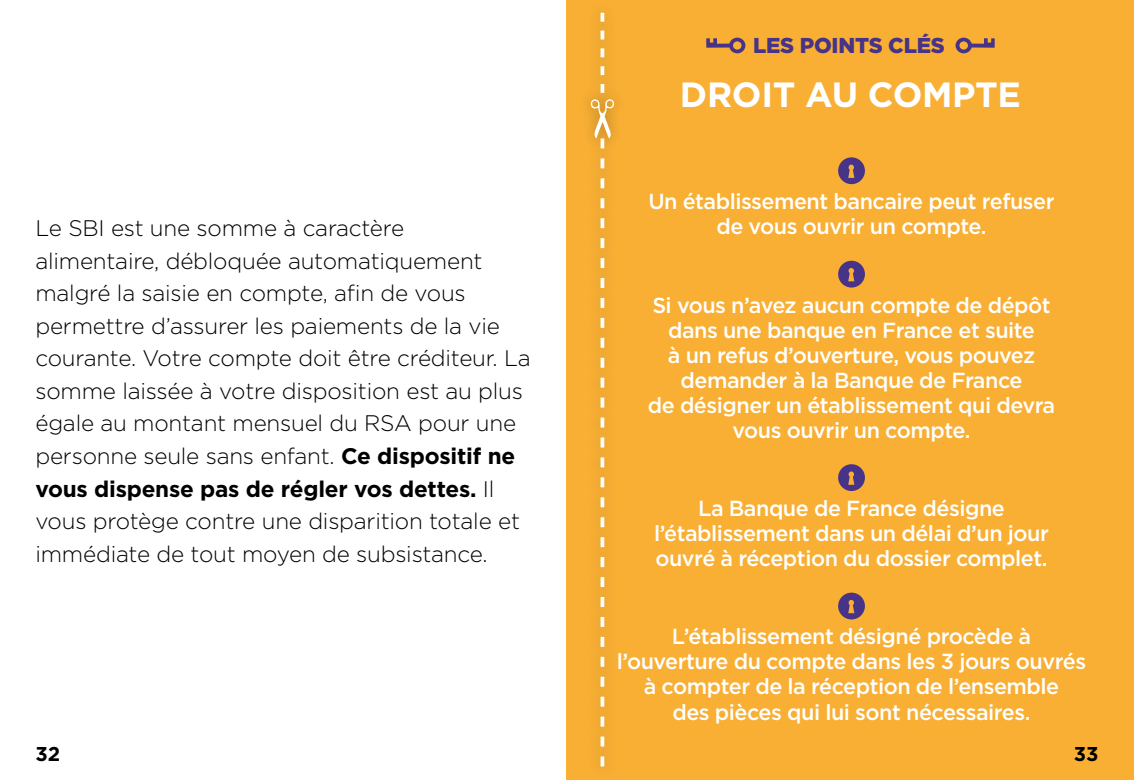
<style>
.page{position:relative;width:1134px;height:780px;background:#fff}
.page>*{position:absolute;margin:0;border:0;box-sizing:border-box;transform-origin:0 0}
.H2_-_points_clés{font:700 35px "Gotham";letter-spacing:-.01em;color:#fff}
.Texte{font:300 22.5px/32.5px "Gotham";letter-spacing:-.01em;color:#000}
.Texte_points_clés{font:500 21.75px/25px "Gotham";letter-spacing:-.02em;color:#fff;text-align:center}
.H3_-_points_clés{font:900 21.5px "Gotham";letter-spacing:-.01em;color:#473387}
.t1{font:700 20px "Gotham";color:#000}
.s1{font-weight:700}
</style>
<div class="page">
<div style="left:567px;top:0;width:567px;height:780px;background:#f8af34"></div>
<svg style="left:600px;top:13px;width:4px;height:73px"></svg>
<svg style="left:591px;top:99px;width:23px;height:667px"></svg>
<svg style="left:706px;top:38px;width:39px;height:15px"></svg>
<svg style="left:955px;top:38px;width:40px;height:15px"></svg>
<svg style="left:838px;top:157px;width:27px;height:27px"></svg>
<svg style="left:838px;top:261px;width:27px;height:26px"></svg>
<svg style="left:838px;top:464px;width:27px;height:27px"></svg>
<svg style="left:838px;top:592px;width:27px;height:27px"></svg>
<p class="Texte" style="left:35px;top:211px;width:497px">Le SBI est une somme à caractère alimentaire, débloquée automatiquement malgré la saisie en compte, afin de vous permettre d’assurer les paiements de la vie courante. Votre compte doit être créditeur. La somme laissée à votre disposition est au plus égale au montant mensuel du RSA pour une personne seule sans enfant. <span class="s1">Ce dispositif ne vous dispense pas de régler vos dettes.</span> Il vous protège contre une disparition totale et immédiate de tout moyen de subsistance.</p>
<p class="t1" style="left:35px;top:740px;width:26px">32</p>
<h3 class="H3_-_points_clés" style="left:753px;top:31px;width:193px">LES POINTS CLÉS</h3>
<h2 class="H2_-_points_clés" style="left:680px;top:71px;width:338px">DROIT AU COMPTE</h2>
<p class="Texte_points_clés" style="left:648px;top:189px;width:408px">Un établissement bancaire peut refuser de vous ouvrir un compte.</p>
<p class="Texte_points_clés" style="left:648px;top:292px;width:409px">Si vous n’avez aucun compte de dépôt dans une banque en France et suite<br>à un refus d’ouverture, vous pouvez demander à la Banque de France<br>de désigner un établissement qui devra vous ouvrir un compte.</p>
<p class="Texte_points_clés" style="left:654px;top:495px;width:396px">La Banque de France désigne l’établissement dans un délai d’un jour ouvré à réception du dossier complet.</p>
<p class="Texte_points_clés" style="left:617px;top:624px;width:471px">L’établissement désigné procède à l’ouverture du compte dans les 3 jours ouvrés à compter de la réception de l’ensemble<br>des pièces qui lui sont nécessaires.</p>
<p class="t1" style="left:1074px;top:740px;width:26px">33</p>
</div>
